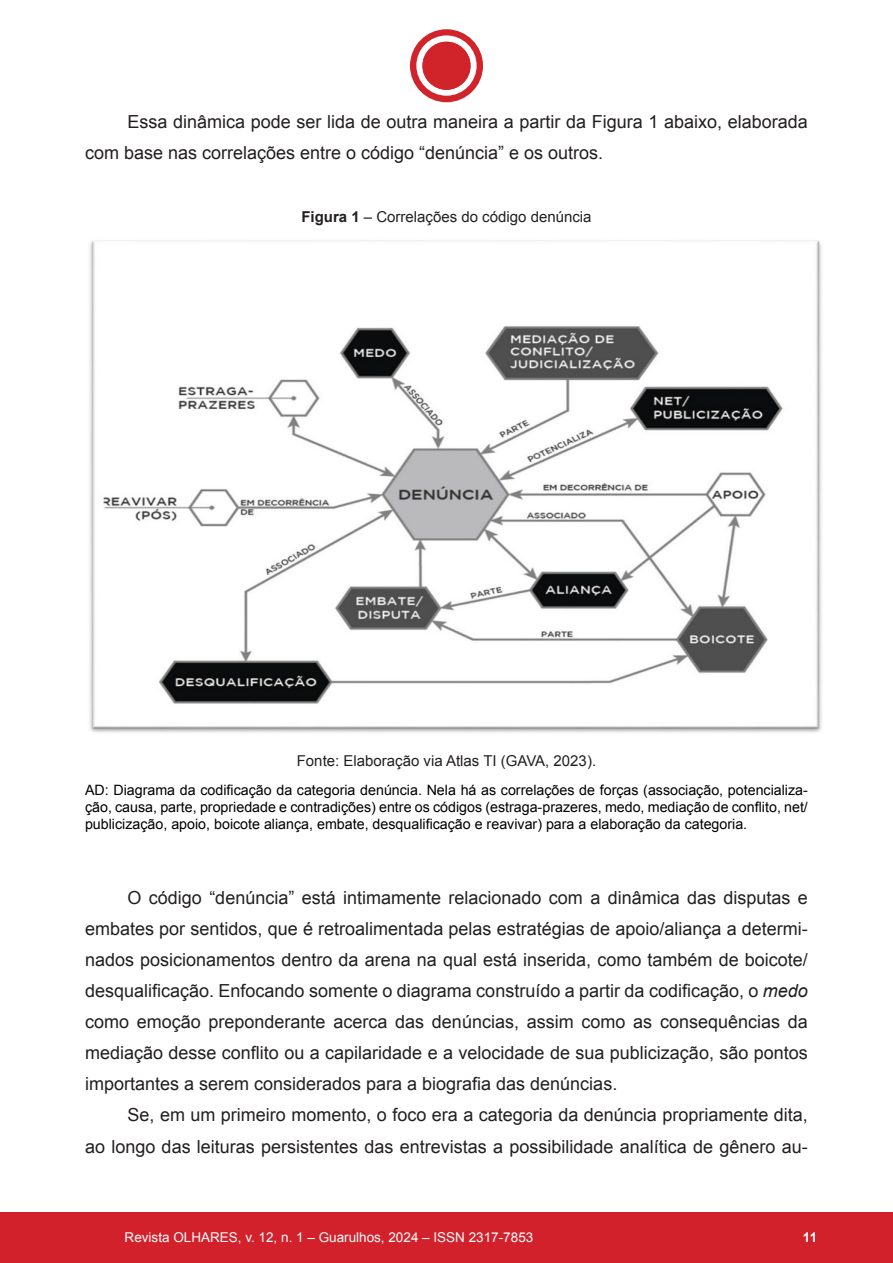
<style>
.page{position:relative;width:893px;height:1263px;background:#fff}
.page>*{position:absolute;margin:0;border:0;box-sizing:border-box;transform-origin:0 0}
._02_Texto{font:18px/31px "Arial";color:#231f20}
._02_Fonte_Imagem{font:15px "Arial";color:#231f20}
._02_Imagem{font:15px "Arial";color:#231f20}
.paragraph{font:14.25px/17.1px "Arial";color:#000;text-align:justify}
.t1{font:13.5px "Arial";color:#fff}
.t2{font:700 13.5px "Arial";color:#fff}
.s1{font-weight:700}
.s2{font-style:italic}
</style>
<div class="page">
<div style="left:0;top:1212px;width:893px;height:51px;background:#d3212b"></div>
<div style="left:410px;top:29px;width:73px;height:73px;background:#d1232a;border-radius:50%"></div>
<svg style="left:416px;top:35px;width:61px;height:61px"></svg>
<div style="left:422px;top:42px;width:48px;height:48px;background:#d1232a;border-radius:50%"></div>
<img style="left:89px;top:240px;width:733px;height:493px">
<p class="_02_Texto" style="left:85px;top:106px;width:724px;text-indent:43px">Essa dinâmica pode ser lida de outra maneira a partir da Figura 1 abaixo, elaborada com base nas correlações entre o código “denúncia” e os outros.</p>
<p class="_02_Imagem" style="left:301px;top:207px;width:292px"><span class="s1">Figura 1</span> – Correlações do código denúncia</p>
<p class="_02_Fonte_Imagem" style="left:297px;top:751px;width:301px">Fonte: Elaboração via Atlas TI (GAVA, 2023).</p>
<p class="paragraph" style="left:85px;top:781px;width:724px">AD: Diagrama da codificação da categoria denúncia. Nela há as correlações de forças (associação, potencializa&shy;ção, causa, parte, propriedade e contradições) entre os códigos (estraga-prazeres, medo, mediação de conflito, net/ publicização, apoio, boicote aliança, embate, desqualificação e reavivar) para a elaboração da categoria.</p>
<p class="_02_Texto" style="left:85px;top:882px;width:724px;text-align:justify;text-indent:43px">O código “denúncia” está intimamente relacionado com a dinâmica das disputas e embates por sentidos, que é retroalimentada pelas estratégias de apoio/aliança a determi&shy;nados posicionamentos dentro da arena na qual está inserida, como também de boicote/ desqualificação. Enfocando somente o diagrama construído a partir da codificação, o <span class="s2">medo </span>como emoção preponderante acerca das denúncias, assim como as consequências da mediação desse conflito ou a capilaridade e a velocidade de sua publicização, são pontos importantes a serem considerados para a biografia das denúncias.</p>
<p class="_02_Texto" style="left:85px;top:1100px;width:724px;text-align:right">Se, em um primeiro momento, o foco era a categoria da denúncia propriamente dita,<br>ao longo das leituras persistentes das entrevistas a possibilidade analítica de gênero au-</p>
<p class="t1" style="left:125px;top:1229px;width:410px">Revista OLHARES, v. 12, n. 1 – Guarulhos, 2024 – ISSN 2317-7853</p>
<p class="t2" style="left:803px;top:1229px;width:16px">11</p>
</div>
